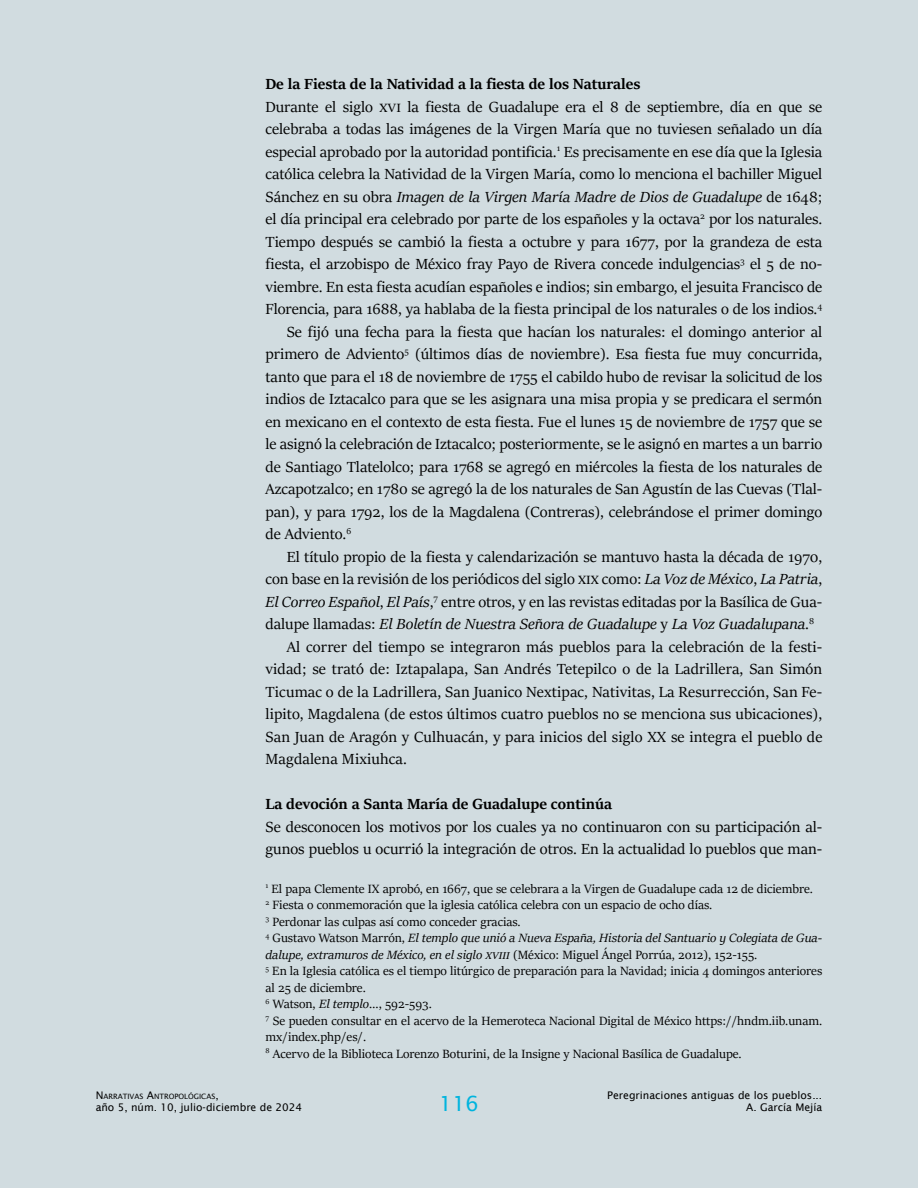
<style>
.page{position:relative;width:918px;height:1188px;background:#d1dce0}
.page>*{position:absolute;margin:0;border:0;box-sizing:border-box;transform-origin:0 0}
.t1{font:21px "Lucida Sans";color:#00b4de}
.Párr__normal{font:16.5px/22.5px "Sitka Display";color:#000;text-align:justify}
.Párr__nrml_s_sangría{font:16.5px/22.5px "Sitka Display";color:#000;text-align:justify}
.Subtítulo_1{font:700 16.5px "Sitka Display";color:#000}
.Nota_a_pie{font:13.5px/16.5px "Sitka Display";color:#000}
.Nota_a_pie-2{font:italic 13.5px/16.5px "Sitka Display";color:#000}
.t2{font:10.5px "Lucida Sans";color:#000}
.t3{font:7.35px "Lucida Sans";color:#000}
.s1{font-style:italic}
.s2{font-style:normal}
.s3{font-size:10.5px}
</style>
<div class="page">
<p class="Subtítulo_1" style="left:266px;top:72px;width:376px">De la Fiesta de la Natividad a la fiesta de los Naturales</p>
<p class="Párr__nrml_s_sangría" style="left:266px;top:94px;width:558px">Durante el siglo xvi la fiesta de Guadalupe era el 8 de septiembre, día en que se celebraba a todas las imágenes de la Virgen María que no tuviesen señalado un día especial aprobado por la autoridad pontificia.<sup>1</sup> Es precisamente en ese día que la Iglesia católica celebra la Natividad de la Virgen María, como lo menciona el bachiller Miguel Sánchez en su obra <span class="s1">Imagen de la Virgen María Madre de Dios de Guadalupe</span> de 1648; el día principal era celebrado por parte de los españoles y la octava<sup>2</sup> por los naturales.<br>Tiempo después se cambió la fiesta a octubre y para 1677, por la grandeza de esta fiesta, el arzobispo de México fray Payo de Rivera concede indulgencias<sup>3</sup> el 5 de no&shy;viembre. En esta fiesta acudían españoles e indios; sin embargo, el jesuita Francisco de Florencia, para 1688, ya hablaba de la fiesta principal de los naturales o de los indios.<sup>4</sup></p>
<p class="Párr__normal" style="left:266px;top:319px;width:558px;text-indent:21px">Se fijó una fecha para la fiesta que hacían los naturales: el domingo anterior al primero de Adviento<sup>5</sup> (últimos días de noviembre). Esa fiesta fue muy concurrida, tanto que para el 18 de noviembre de 1755 el cabildo hubo de revisar la solicitud de los indios de Iztacalco para que se les asignara una misa propia y se predicara el sermón en mexicano en el contexto de esta fiesta. Fue el lunes 15 de noviembre de 1757 que se le asignó la celebración de Iztacalco; posteriormente, se le asignó en martes a un barrio de Santiago Tlatelolco; para 1768 se agregó en miércoles la fiesta de los naturales de Azcapotzalco; en 1780 se agregó la de los naturales de San Agustín de las Cuevas (Tlal&shy;pan), y para 1792, los de la Magdalena (Contreras), celebrándose el primer domingo de Adviento.<sup>6</sup></p>
<p class="Párr__normal" style="left:266px;top:544px;width:558px;text-indent:21px">El título propio de la fiesta y calendarización se mantuvo hasta la década de 1970, con base en la revisión de los periódicos del siglo xix como: <span class="s1">La Voz de México</span>, <span class="s1">La Patria</span>, <span class="s1">El Correo Español</span>, <span class="s1">El País</span>,<sup>7</sup> entre otros, y en las revistas editadas por la Basílica de Gua&shy;dalupe llamadas: <span class="s1">El Boletín de Nuestra Señora de Guadalupe</span> y <span class="s1">La Voz Guadalupana</span>.<sup>8</sup></p>
<p class="Párr__normal" style="left:266px;top:634px;width:558px;text-indent:21px">Al correr del tiempo se integraron más pueblos para la celebración de la festi&shy;vidad; se trató de: Iztapalapa, San Andrés Tetepilco o de la Ladrillera, San Simón Ticumac o de la Ladrillera, San Juanico Nextipac, Nativitas, La Resurrección, San Fe&shy;lipito, Magdalena (de estos últimos cuatro pueblos no se menciona sus ubicaciones), San Juan de Aragón y Culhuacán, y para inicios del siglo XX se integra el pueblo de Magdalena Mixiuhca.</p>
<p class="Subtítulo_1" style="left:266px;top:792px;width:348px">La devoción a Santa María de Guadalupe continúa</p>
<p class="Párr__nrml_s_sangría" style="left:266px;top:814px;width:558px">Se desconocen los motivos por los cuales ya no continuaron con su participación al&shy;gunos pueblos u ocurrió la integración de otros. En la actualidad lo pueblos que man-</p>
<p class="Nota_a_pie" style="left:266px;top:879px;width:549px"><sup>1</sup> El papa Clemente IX aprobó, en 1667, que se celebrara a la Virgen de Guadalupe cada 12 de diciembre.</p>
<p class="Nota_a_pie" style="left:266px;top:896px;width:448px"><sup>2</sup> Fiesta o conmemoración que la iglesia católica celebra con un espacio de ocho días.</p>
<p class="Nota_a_pie" style="left:266px;top:912px;width:257px"><sup>3</sup> Perdonar las culpas así como conceder gracias.</p>
<p class="Nota_a_pie-2" style="left:266px;top:929px;width:558px"><sup>4</sup> <span class="s2">Gustavo Watson Marrón,</span> El templo que unió a Nueva España, Historia del Santuario y Colegiata de Gua&shy;dalupe, extramuros de México, en el siglo xviii <span class="s2">(México: Miguel Ángel Porrúa, 2012), 152-155.</span></p>
<p class="Nota_a_pie" style="left:266px;top:962px;width:558px"><sup>5</sup> En la Iglesia católica es el tiempo litúrgico de preparación para la Navidad; inicia 4 domingos anteriores al 25 de diciembre.</p>
<p class="Nota_a_pie" style="left:266px;top:995px;width:168px"><sup>6</sup> Watson, <span class="s1">El templo</span>…, 592-593.</p>
<p class="Nota_a_pie" style="left:266px;top:1011px;width:558px"><sup>7</sup> Se pueden consultar en el acervo de la Hemeroteca Nacional Digital de México https://hndm.iib.unam. mx/index.php/es/.</p>
<p class="Nota_a_pie" style="left:266px;top:1044px;width:478px"><sup>8</sup> Acervo de la Biblioteca Lorenzo Boturini, de la Insigne y Nacional Basílica de Guadalupe.</p>
<p class="t3" style="left:96px;top:1092px;width:125px"><span class="s3">N</span>ARRATIVAS <span class="s3">A</span>NTROPOLÓGICAS<span class="s3">,</span></p>
<p class="t1" style="left:439px;top:1092px;width:41px">116</p>
<p class="t2" style="left:607px;top:1089px;width:217px">Peregrinaciones antiguas de los pueblos...</p>
<p class="t2" style="left:96px;top:1101px;width:208px">año 5, núm. 10, julio-diciembre de 2024</p>
<p class="t2" style="left:746px;top:1101px;width:77px">A. García Mejía</p>
</div>
